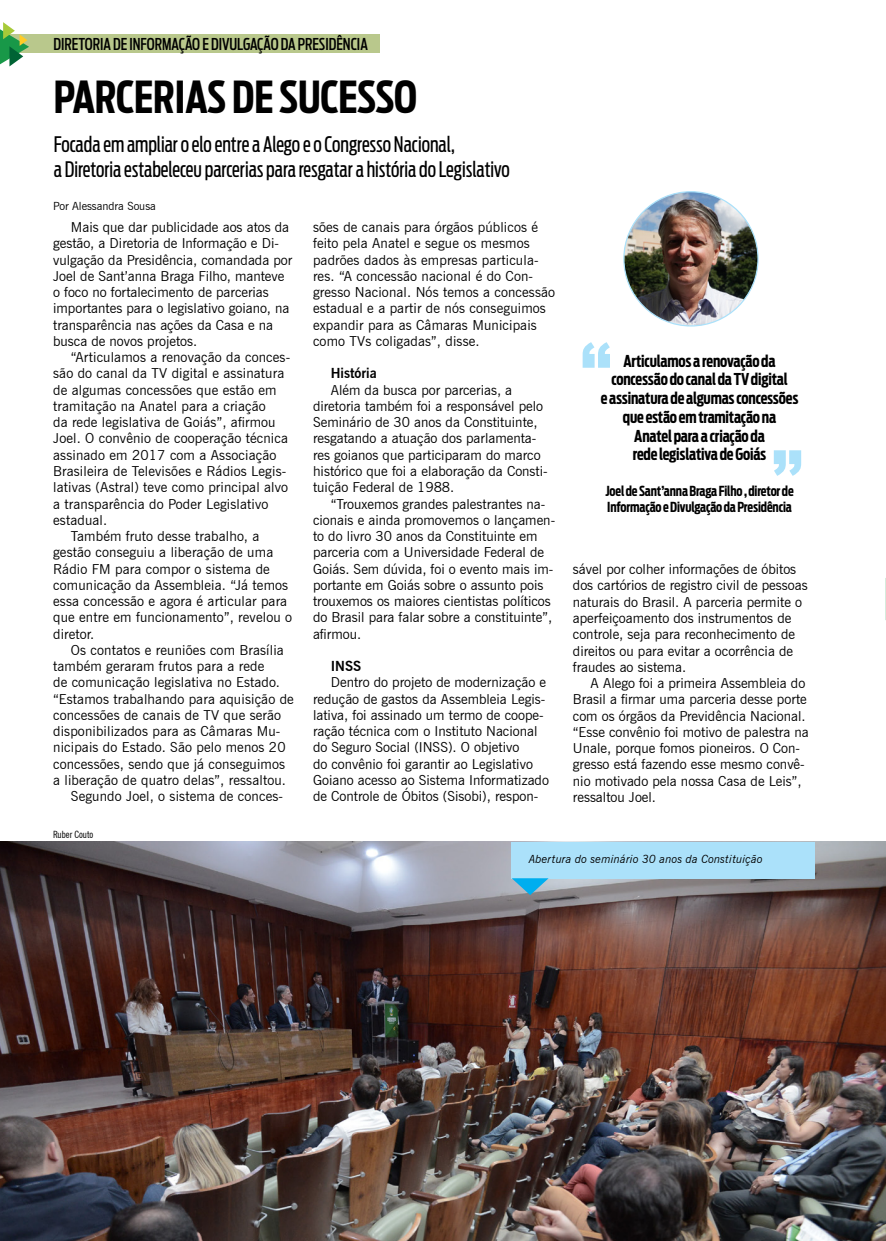
<style>
.page{position:relative;width:886px;height:1241px;background:#fff}
.page>*{position:absolute;margin:0;border:0;box-sizing:border-box;transform-origin:0 0}
.t1{font:700 43.75px "Antenna Extra Cond";color:#000}
.t2{font:21.25px/25px "Antenna Extra Cond";color:#000}
.t3{font:700 16.25px/18.8px "Antenna Extra Cond";letter-spacing:-.01em;color:#000;text-align:center}
.t4{font:500 16.25px "Antenna Extra Cond";color:#000}
.t5{font:13.75px/16.2px "News Gothic BT";color:#000}
.t6{font:700 13.75px/16.2px "Antenna Extra Cond";letter-spacing:-.01em;color:#000}
.t7{font:700 13.75px "News Gothic BT";color:#000}
.t8{font:italic 11.25px "News Gothic BT";letter-spacing:.01em;color:#000}
.t9{font:11.25px "News Gothic BT";color:#000}
.t10{font:condensed 10px "News Gothic BT";color:#000}
</style>
<div class="page">
<div style="left:0;top:34px;width:379px;height:18px;background:#b9c88c"></div>
<svg style="left:0;top:22px;width:29px;height:44px"></svg>
<hr style="left:885px;top:577px;width:1px;height:43px;background:#189848">
<img style="left:0;top:841px;width:886px;height:399px">
<svg style="left:583px;top:342px;width:27px;height:25px"></svg>
<svg style="left:774px;top:450px;width:27px;height:26px"></svg>
<img style="left:624px;top:192px;width:134px;height:134px;border-radius:67px">
<div style="left:511px;top:842px;width:304px;height:36px;background:#abe1fa"></div>
<svg style="left:512px;top:878px;width:37px;height:17px"></svg>
<p class="t4" style="left:54px;top:34px;width:316px">DIRETORIA DE INFORMAÇÃO E DIVULGAÇÃO DA PRESIDÊNCIA</p>
<h1 class="t1" style="left:54px;top:71px;width:365px">PARCERIASDE SUCESSO</h1>
<h2 class="t2" style="left:54px;top:132px;width:458px">Focada em ampliar o elo entre a Alego e o Congresso Nacional,<br>a Diretoria estabeleceu parcerias para resgatar a história do Legislativo</h2>
<p class="t9" style="left:53px;top:199px;width:104px">Por Alessandra Sousa</p>
<p class="t5" style="left:53px;top:219px;width:241px;text-indent:18px">Mais que dar publicidade aos atos da gestão, a Diretoria de Informação e Di&shy;vulgação da Presidência, comandada por Joel de Sant’anna Braga Filho, manteve o foco no fortalecimento de parcerias importantes para o legislativo goiano, na transparência nas ações da Casa e na busca de novos projetos.</p>
<p class="t5" style="left:71px;top:349px;width:221px">“Articulamos a renovação da conces-</p>
<p class="t5" style="left:53px;top:365px;width:233px">são do canal da TV digital e assinatura</p>
<p class="t5" style="left:53px;top:381px;width:225px">de algumas concessões que estão em</p>
<p class="t5" style="left:53px;top:398px;width:214px">tramitação na Anatel para a criação</p>
<p class="t5" style="left:53px;top:414px;width:224px">da rede legislativa de Goiás”, afirmou</p>
<p class="t5" style="left:53px;top:430px;width:236px">Joel. O convênio de cooperação técnica</p>
<p class="t5" style="left:53px;top:446px;width:225px">assinado em 2017 com a Associação</p>
<p class="t5" style="left:53px;top:463px;width:235px">Brasileira de Televisões e Rádios Legis-</p>
<p class="t5" style="left:53px;top:479px;width:236px">lativas (Astral) teve como principal alvo</p>
<p class="t5" style="left:53px;top:495px;width:217px">a transparência do Poder Legislativo</p>
<p class="t5" style="left:53px;top:511px;width:56px">estadual.</p>
<p class="t5" style="left:71px;top:528px;width:190px">Também fruto desse trabalho, a</p>
<p class="t5" style="left:53px;top:544px;width:222px">gestão conseguiu a liberação de uma</p>
<p class="t5" style="left:53px;top:560px;width:218px">Rádio FM para compor o sistema de</p>
<p class="t5" style="left:53px;top:576px;width:237px">comunicação da Assembleia. “Já temos</p>
<p class="t5" style="left:53px;top:593px;width:236px">essa concessão e agora é articular para</p>
<p class="t5" style="left:53px;top:609px;width:240px">que entre em funcionamento”, revelou o</p>
<p class="t5" style="left:53px;top:625px;width:43px">diretor.</p>
<p class="t5" style="left:71px;top:641px;width:214px">Os contatos e reuniões com Brasília</p>
<p class="t5" style="left:53px;top:658px;width:213px">também geraram frutos para a rede</p>
<p class="t5" style="left:53px;top:674px;width:228px">de comunicação legislativa no Estado.</p>
<p class="t5" style="left:53px;top:690px;width:242px">“Estamos trabalhando para aquisição de</p>
<p class="t5" style="left:53px;top:706px;width:229px">concessões de canais de TV que serão</p>
<p class="t5" style="left:53px;top:723px;width:229px">disponibilizados para as Câmaras Mu-</p>
<p class="t5" style="left:53px;top:739px;width:234px">nicipais do Estado. São pelo menos 20</p>
<p class="t5" style="left:53px;top:755px;width:233px">concessões, sendo que já conseguimos</p>
<p class="t5" style="left:53px;top:771px;width:234px">a liberação de quatro delas”, ressaltou.</p>
<p class="t5" style="left:71px;top:788px;width:214px">Segundo Joel, o sistema de conces-</p>
<p class="t10" style="left:53px;top:828px;width:42px">Ruber Couto</p>
<p class="t5" style="left:313px;top:219px;width:244px">sões de canais para órgãos públicos é feito pela Anatel e segue os mesmos padrões dados às empresas particula&shy;res. “A concessão nacional é do Con&shy;gresso Nacional. Nós temos a concessão estadual e a partir de nós conseguimos expandir para as Câmaras Municipais como TVs coligadas”, disse.</p>
<p class="t7" style="left:331px;top:365px;width:48px">História</p>
<p class="t5" style="left:313px;top:381px;width:236px;text-indent:18px">Além da busca por parcerias, a diretoria também foi a responsável pelo Seminário de 30 anos da Constituinte, resgatando a atuação dos parlamenta&shy;res goianos que participaram do marco histórico que foi a elaboração da Consti&shy;tuição Federal de 1988.</p>
<p class="t5" style="left:313px;top:495px;width:244px;text-indent:18px">“Trouxemos grandes palestrantes na&shy;cionais e ainda promovemos o lançamen&shy;to do livro 30 anos da Constituinte em parceria com a Universidade Federal de Goiás. Sem dúvida, foi o evento mais im&shy;portante em Goiás sobre o assunto pois trouxemos os maiores cientistas políticos do Brasil para falar sobre a constituinte”, afirmou.</p>
<p class="t7" style="left:331px;top:657px;width:32px">INSS</p>
<p class="t5" style="left:313px;top:674px;width:237px;text-indent:18px">Dentro do projeto de modernização e redução de gastos da Assembleia Legis&shy;lativa, foi assinado um termo de coope&shy;ração técnica com o Instituto Nacional do Seguro Social (INSS). O objetivo<br>do convênio foi garantir ao Legislativo Goiano acesso ao Sistema Informatizado de Controle de Óbitos (Sisobi), respon-</p>
<p class="t3" style="left:601px;top:351px;width:199px">Articulamos a renovação da concessão do canal da TV digital<br>e assinatura de algumas concessões que estão em tramitação na<br>Anatel para a criação da<br>rede legislativa de Goiás</p>
<p class="t6" style="left:605px;top:483px;width:190px">Joel de Sant’anna Braga Filho , diretor de<br>Informação e Divulgação da Presidência</p>
<p class="t5" style="left:573px;top:561px;width:236px">sável por colher informações de óbitos dos cartórios de registro civil de pessoas naturais do Brasil. A parceria permite o aperfeiçoamento dos instrumentos de controle, seja para reconhecimento de direitos ou para evitar a ocorrência de fraudes ao sistema.</p>
<p class="t5" style="left:573px;top:674px;width:237px;text-indent:18px">A Alego foi a primeira Assembleia do Brasil a firmar uma parceria desse porte com os órgãos da Previdência Nacional. “Esse convênio foi motivo de palestra na Unale, porque fomos pioneiros. O Con&shy;gresso está fazendo esse mesmo convê&shy;nio motivado pela nossa Casa de Leis”, ressaltou Joel.</p>
<p class="t8" style="left:529px;top:852px;width:235px">Abertura do seminário 30 anos da Constituição</p>
</div>
